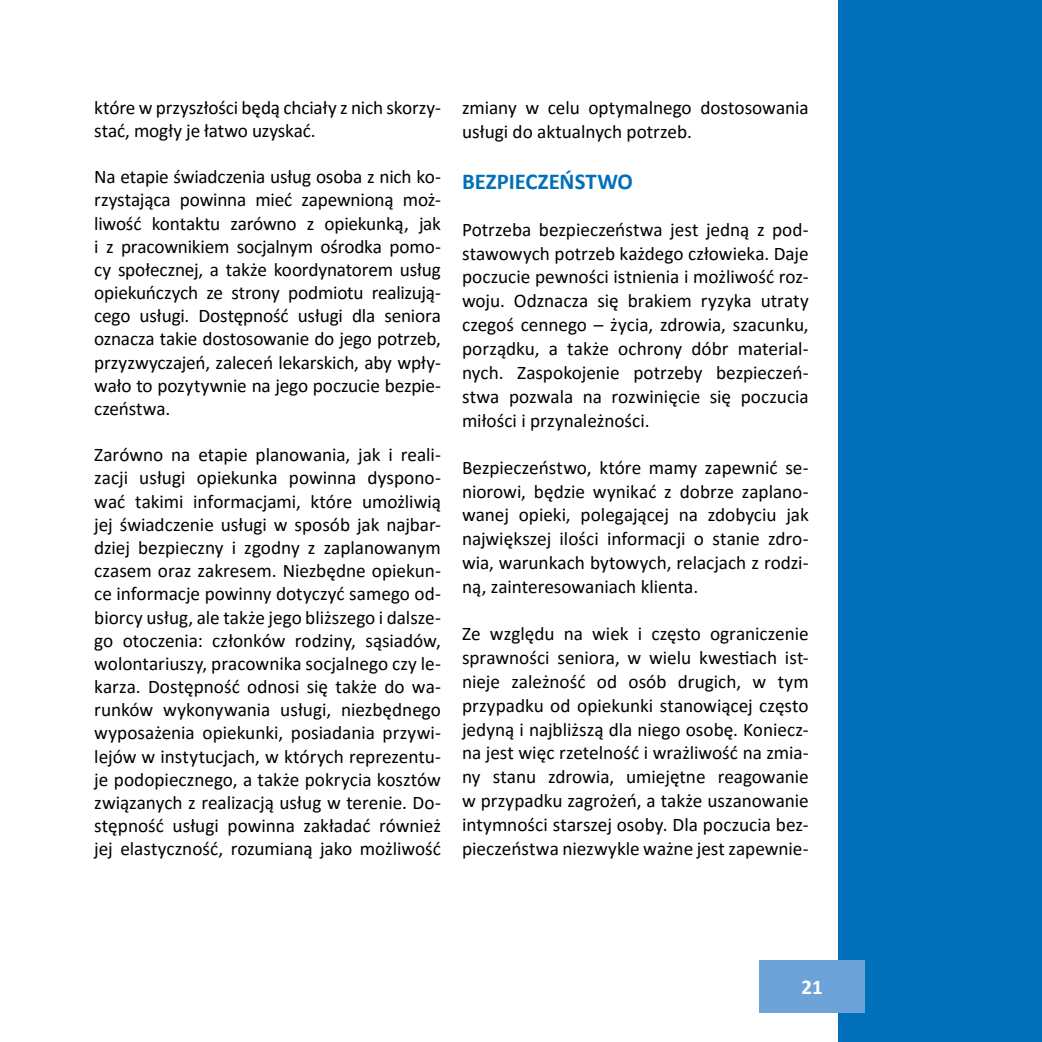
<style>
.page{position:relative;width:1042px;height:1042px;background:#fff}
.page>*{position:absolute;margin:0;border:0;box-sizing:border-box;transform-origin:0 0}
.t1{font:700 22.75px "Calibri";color:#0070ba}
.t2{font:700 21px "Calibri";color:#fff}
.t3{font:19.25px/23.1px "Calibri";letter-spacing:-.005em;color:#000;text-align:justify}
</style>
<div class="page">
<div style="left:838px;top:0;width:204px;height:1042px;background:#0070ba"></div>
<div style="left:759px;top:960px;width:106px;height:52px;background:#6da3d8"></div>
<p class="t3" style="left:94px;top:95px;width:348px">które w przyszłości będą chciały z nich skorzy&shy;stać, mogły je łatwo uzyskać.</p>
<p class="t3" style="left:94px;top:165px;width:348px">Na etapie świadczenia usług osoba z nich ko&shy;rzystająca powinna mieć zapewnioną moż&shy;liwość kontaktu zarówno z opiekunką, jak i z pracownikiem socjalnym ośrodka pomo&shy;cy społecznej, a także koordynatorem usług opiekuńczych ze strony podmiotu realizują&shy;cego usługi. Dostępność usługi dla seniora oznacza takie dostosowanie do jego potrzeb, przyzwyczajeń, zaleceń lekarskich, aby wpły&shy;wało to pozytywnie na jego poczucie bezpie&shy;czeństwa.</p>
<p class="t3" style="left:94px;top:443px;width:348px">Zarówno na etapie planowania, jak i reali&shy;zacji usługi opiekunka powinna dyspono&shy;wać takimi informacjami, które umożliwią jej świadczenie usługi w sposób jak najbar&shy;dziej bezpieczny i zgodny z zaplanowanym czasem oraz zakresem. Niezbędne opiekun&shy;ce informacje powinny dotyczyć samego od&shy;biorcy usług, ale także jego bliższego i dalsze&shy;go otoczenia: członków rodziny, sąsiadów, wolontariuszy, pracownika socjalnego czy le&shy;karza. Dostępność odnosi się także do wa&shy;runków wykonywania usługi, niezbędnego wyposażenia opiekunki, posiadania przywi&shy;lejów w instytucjach, w których reprezentu&shy;je podopiecznego, a także pokrycia kosztów związanych z realizacją usług w terenie. Do&shy;stępność usługi powinna zakładać również jej elastyczność, rozumianą jako możliwość</p>
<p class="t3" style="left:462px;top:95px;width:348px;line-height:23.8px">zmiany w celu optymalnego dostosowania usługi do aktualnych potrzeb.</p>
<p class="t1" style="left:462px;top:165px;width:172px">BEZPIECZEŃSTWO</p>
<p class="t3" style="left:462px;top:217px;width:348px;line-height:23.8px">Potrzeba bezpieczeństwa jest jedną z pod&shy;stawowych potrzeb każdego człowieka. Daje poczucie pewności istnienia i możliwość roz&shy;woju. Odznacza się brakiem ryzyka utraty czegoś cennego – życia, zdrowia, szacunku, porządku, a także ochrony dóbr material&shy;nych. Zaspokojenie potrzeby bezpieczeń&shy;stwa pozwala na rozwinięcie się poczucia miłości i przynależności.</p>
<p class="t3" style="left:462px;top:455px;width:348px;line-height:23.8px">Bezpieczeństwo, które mamy zapewnić se&shy;niorowi, będzie wynikać z dobrze zaplano&shy;wanej opieki, polegającej na zdobyciu jak największej ilości informacji o stanie zdro&shy;wia, warunkach bytowych, relacjach z rodzi&shy;ną, zainteresowaniach klienta.</p>
<p class="t3" style="left:462px;top:621px;width:348px;line-height:23.8px">Ze względu na wiek i często ograniczenie sprawności seniora, w wielu kwestiach ist&shy;nieje zależność od osób drugich, w tym przypadku od opiekunki stanowiącej często jedyną i najbliższą dla niego osobę. Koniecz&shy;na jest więc rzetelność i wrażliwość na zmia&shy;ny stanu zdrowia, umiejętne reagowanie w przypadku zagrożeń, a także uszanowanie intymności starszej osoby. Dla poczucia bez&shy;pieczeństwa niezwykle ważne jest zapewnie-</p>
<p class="t2" style="left:801px;top:972px;width:23px">21</p>
</div>
